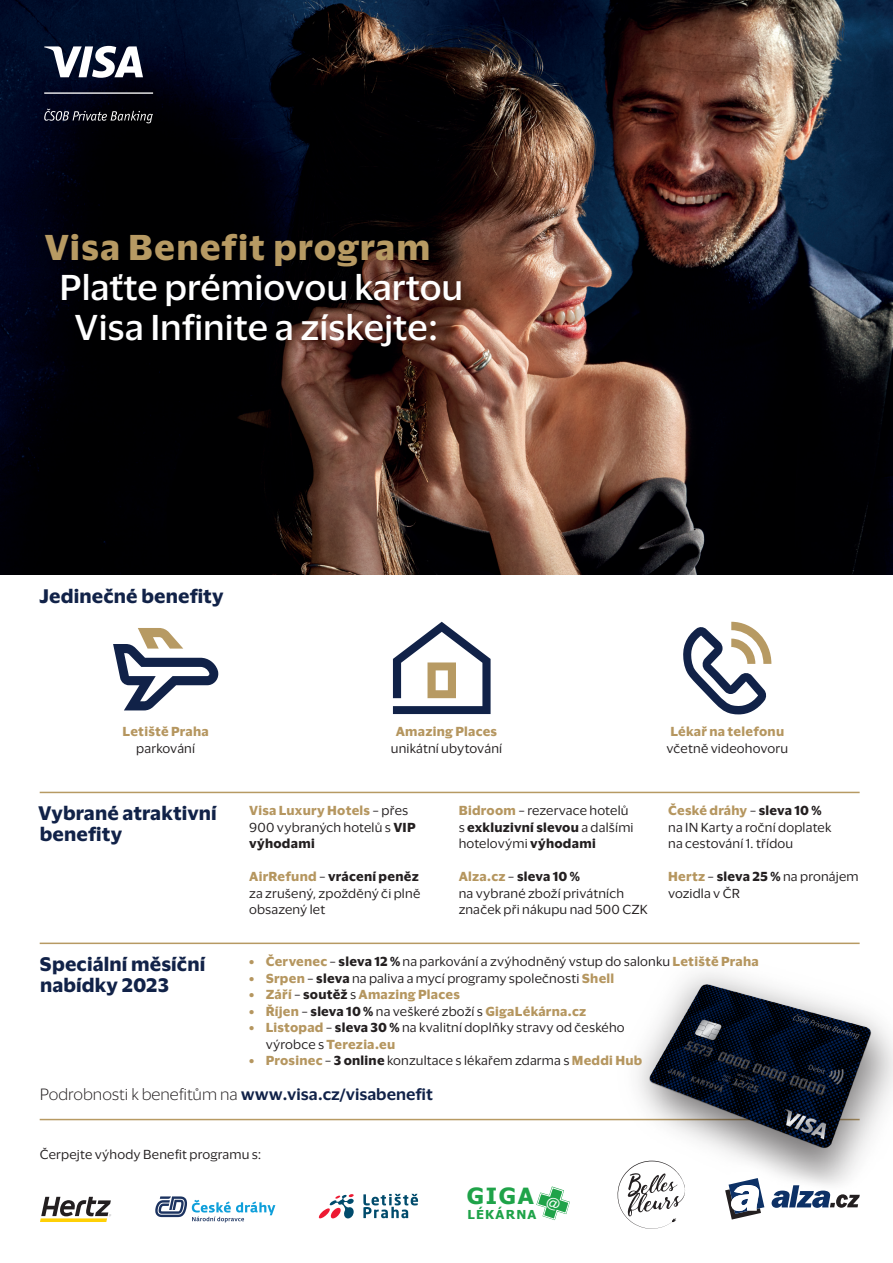
<style>
.page{position:relative;width:893px;height:1263px;background:#fff}
.page>*{position:absolute;margin:0;border:0;box-sizing:border-box;transform-origin:0 0}
.t1{font:500 33px/39.6px "Visa Dialect";color:#fff;text-align:center}
.t2{font:700 33px "Visa Dialect";letter-spacing:.025em;color:#b79a63}
.t3{font:700 22.2px "Tahoma";color:#1fa349;scale:1.05 1}
.t4{font:700 18px/21.6px "Visa Dialect";letter-spacing:.005em;color:#112248}
.t5{font:300 15px "Visa Dialect";color:#231f20}
.t6{font:700 12.3px "Tahoma";letter-spacing:.1em;color:#1fa349;scale:1.05 1}
.t7{font:12px/16.5px "Visa Dialect";letter-spacing:.015em;color:#231f20}
.t8{font:700 12px "Visa Dialect";letter-spacing:.02em;color:#b5965f}
.s1{font-weight:700;color:#b5965f}
.s2{font-weight:700}
.s3{font-weight:400;color:#231f20}
.s4{color:#231f20}
.s5{font-weight:600;color:#112248}
</style>
<div class="page">
<img style="left:0;top:0;width:893px;height:574px">
<svg style="left:155px;top:1196px;width:120px;height:26px"></svg>
<svg style="left:363px;top:1194px;width:55px;height:24px"></svg>
<svg style="left:318px;top:1194px;width:36px;height:24px"></svg>
<svg style="left:40px;top:1197px;width:71px;height:25px"></svg>
<hr style="left:40px;top:792px;width:820px;height:1px;background:#b79a63">
<hr style="left:40px;top:942px;width:820px;height:2px;background:#b79a63">
<hr style="left:40px;top:1119px;width:820px;height:1px;background:#b79a63">
<svg style="left:113px;top:628px;width:105px;height:82px"></svg>
<svg style="left:393px;top:622px;width:98px;height:92px"></svg>
<svg style="left:683px;top:622px;width:88px;height:92px"></svg>
<svg style="left:44px;top:46px;width:99px;height:32px"></svg>
<svg style="left:44px;top:109px;width:109px;height:14px;background:#32323a"></svg>
<hr style="left:44px;top:92px;width:109px;height:2px;background:#fff">
<img style="left:501px;top:943px;width:392px;height:242px">
<svg style="left:617px;top:1161px;width:68px;height:68px"></svg>
<svg style="left:725px;top:1178px;width:39px;height:41px"></svg>
<svg style="left:771px;top:1185px;width:89px;height:23px"></svg>
<svg style="left:536px;top:1186px;width:34px;height:34px"></svg>
<h1 class="t2" style="left:44px;top:221px;width:387px">Visa Benefit program</h1>
<h1 class="t1" style="left:59px;top:265px;width:405px">Plaťte prémiovou kartou<br>Visa Infinite a získejte:</h1>
<h3 class="t4" style="left:39px;top:584px;width:186px">Jedinečné benefity</h3>
<p class="t8" style="left:123px;top:722px;width:88px">Letiště Praha</p>
<p class="t7" style="left:136px;top:739px;width:60px">parkování</p>
<p class="t8" style="left:396px;top:722px;width:103px">Amazing Places</p>
<p class="t7" style="left:391px;top:739px;width:113px">unikátní ubytování</p>
<p class="t8" style="left:670px;top:722px;width:115px">Lékař na telefonu</p>
<p class="t7" style="left:667px;top:739px;width:123px">včetně videohovoru</p>
<h3 class="t4" style="left:38px;top:801px;width:180px">Vybrané atraktivní benefity</h3>
<p class="t7" style="left:249px;top:801px;width:168px"><span class="s1">Visa Luxury Hotels</span> – přes<br>900 vybraných hotelů s <span class="s2">VIP výhodami</span></p>
<p class="t7" style="left:249px;top:867px;width:173px"><span class="s1">AirRefund</span> – <span class="s2">vrácení peněz </span>za zrušený, zpožděný či plně obsazený let</p>
<p class="t7" style="left:459px;top:801px;width:176px"><span class="s1">Bidroom</span> – rezervace hotelů s <span class="s2">exkluzivní slevou</span> a dalšími hotelovými <span class="s2">výhodami</span></p>
<p class="t7" style="left:459px;top:867px;width:191px"><span class="s1">Alza.cz</span> – <span class="s2">sleva 10 %<br></span>na vybrané zboží privátních značek při nákupu nad 500 CZK</p>
<p class="t7" style="left:668px;top:801px;width:165px"><span class="s1">České dráhy</span> – <span class="s2">sleva 10 % </span>na IN Karty a roční doplatek na cestování 1. třídou</p>
<p class="t7" style="left:668px;top:867px;width:192px"><span class="s1">Hertz</span> – <span class="s2">sleva 25 %</span> na pronájem vozidla v ČR</p>
<h3 class="t4" style="left:40px;top:952px;width:167px">Speciální měsíční nabídky 2023</h3>
<p class="t7" style="left:249px;top:952px;width:511px"><span class="s1">• Červenec</span> – <span class="s2">sleva 12 %</span> na parkování a zvýhodněný vstup do salonku <span class="s1">Letiště Praha</span></p>
<p class="t7" style="left:249px;top:969px;width:367px"><span class="s1">• Srpen</span> – <span class="s2">sleva</span> na paliva a mycí programy společnosti <span class="s1">Shell</span></p>
<p class="t8" style="left:249px;top:985px;width:212px">• Září <span class="s3">–</span> <span class="s4">soutěž</span> <span class="s3">s</span> Amazing Places</p>
<p class="t8" style="left:249px;top:1001px;width:339px">• Říjen <span class="s3">–</span> <span class="s4">sleva 10 %</span> <span class="s3">na veškeré zboží s</span> GigaLékárna.cz</p>
<p class="t7" style="left:266px;top:1018px;width:361px;text-indent:-16px"><span class="s1">• Listopad</span> – <span class="s2">sleva 30 %</span> na kvalitní doplňky stravy od českého výrobce s <span class="s1">Terezia.eu</span></p>
<p class="t7" style="left:249px;top:1051px;width:395px"><span class="s1">• Prosinec</span> – <span class="s2">3 online</span> konzultace s lékařem zdarma s <span class="s1">Meddi Hub</span></p>
<p class="t5" style="left:40px;top:1083px;width:395px">Podrobnosti k benefitům na <span class="s5">www.visa.cz/visabenefit</span></p>
<p class="t7" style="left:40px;top:1146px;width:223px">Čerpejte výhody Benefit programu s:</p>
<h2 class="t3" style="left:467px;top:1181px;width:65px">GIGA</h2>
<p class="t6" style="left:467px;top:1206px;width:67px">LÉKÁRNA</p>
</div>
